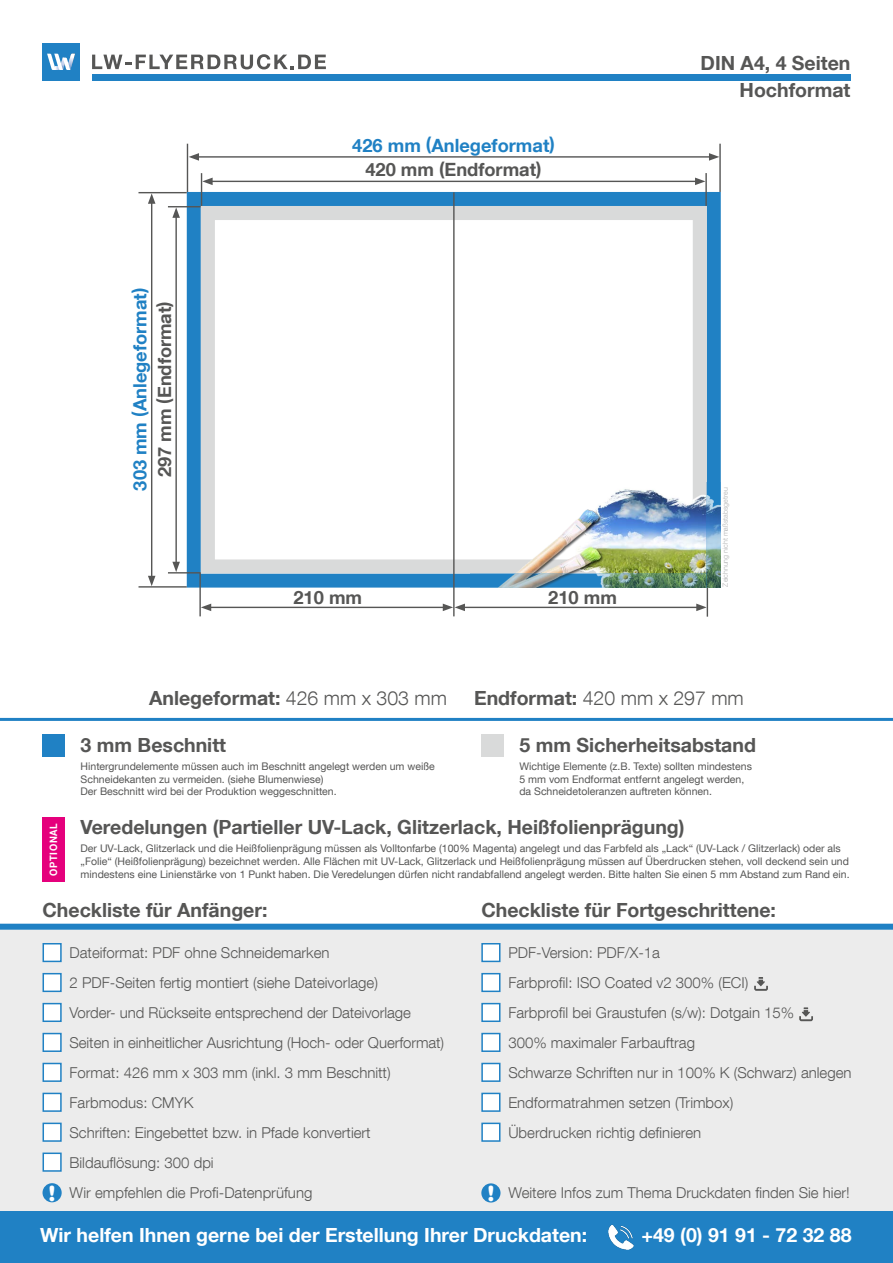
<style>
.page{position:relative;width:893px;height:1263px;background:#fff}
.page>*{position:absolute;margin:0;border:0;box-sizing:border-box;transform-origin:0 0}
.t1{font:900 21px "Helvetica Rounded";color:#fff}
.t2{font:700 19.5px "Helvetica Neue LT Com";color:#565655}
.t3{font:700 19.5px "Helvetica Neue LT Com";color:#fff}
.t4{font:300 19.5px "Helvetica Neue LT Com";color:#565655}
.t5{font:700 18.3px "Helvetica Neue LT Com";color:#565655}
.t6{font:700 18.3px "Helvetica Neue LT Com";color:#2081c4}
.t7{font:300 15px "Helvetica Neue LT Com";color:#565655}
.t8{font:10.5px/12.6px "Helvetica Neue LT Com";color:#565655}
.t9{font:700 10.2px "Helvetica Neue LT Com";letter-spacing:.075em;color:#fff;scale:.91 1}
.t10{font:300 7.05px "Helvetica Neue LT Com";color:#b1b2b3}
.s1{font-weight:300}
.s2{font-weight:700}
</style>
<div class="page">
<div style="left:0;top:927px;width:893px;height:309px;background:#ececec"></div>
<div style="left:0;top:924px;width:893px;height:6px;background:#2081c4"></div>
<hr style="left:0;top:718px;width:893px;height:3px;background:#2081c4">
<div style="left:43px;top:735px;width:22px;height:22px;background:#2081c4"></div>
<div style="left:481px;top:735px;width:22px;height:22px;background:#d9dada"></div>
<div style="left:43px;top:943px;width:19px;height:19px;background:#fff;border:2px solid #2081c4"></div>
<div style="left:481px;top:943px;width:19px;height:19px;background:#fff;border:2px solid #2081c4"></div>
<div style="left:43px;top:973px;width:19px;height:19px;background:#fff;border:2px solid #2081c4"></div>
<div style="left:481px;top:973px;width:19px;height:19px;background:#fff;border:2px solid #2081c4"></div>
<div style="left:43px;top:1003px;width:19px;height:19px;background:#fff;border:2px solid #2081c4"></div>
<div style="left:481px;top:1003px;width:19px;height:19px;background:#fff;border:2px solid #2081c4"></div>
<div style="left:43px;top:1033px;width:19px;height:19px;background:#fff;border:2px solid #2081c4"></div>
<div style="left:481px;top:1033px;width:19px;height:19px;background:#fff;border:2px solid #2081c4"></div>
<div style="left:43px;top:1063px;width:19px;height:19px;background:#fff;border:2px solid #2081c4"></div>
<div style="left:481px;top:1063px;width:19px;height:19px;background:#fff;border:2px solid #2081c4"></div>
<div style="left:43px;top:1093px;width:19px;height:19px;background:#fff;border:2px solid #2081c4"></div>
<div style="left:481px;top:1093px;width:19px;height:19px;background:#fff;border:2px solid #2081c4"></div>
<div style="left:43px;top:1122px;width:19px;height:20px;background:#fff;border:2px solid #2081c4"></div>
<div style="left:43px;top:1152px;width:19px;height:20px;background:#fff;border:2px solid #2081c4"></div>
<div style="left:481px;top:1122px;width:19px;height:20px;background:#fff;border:2px solid #2081c4"></div>
<div style="left:43px;top:1183px;width:19px;height:19px;background:#2081c4;border-radius:50%"></div>
<div style="left:481px;top:1183px;width:19px;height:19px;background:#2081c4;border-radius:50%"></div>
<div style="left:0;top:1212px;width:893px;height:51px;background:#2081c4"></div>
<img style="left:608px;top:1224px;width:26px;height:26px">
<div style="left:187px;top:192px;width:534px;height:396px;background:#2081c4"></div>
<hr style="left:139px;top:586px;width:48px;height:2px;background:#565655">
<hr style="left:187px;top:144px;width:1px;height:48px;background:#565655">
<hr style="left:138px;top:192px;width:49px;height:1px;background:#565655">
<hr style="left:719px;top:144px;width:2px;height:48px;background:#565655">
<hr style="left:168px;top:206px;width:33px;height:1px;background:#565655">
<hr style="left:705px;top:173px;width:2px;height:33px;background:#565655">
<hr style="left:168px;top:572px;width:33px;height:1px;background:#565655">
<hr style="left:201px;top:173px;width:1px;height:33px;background:#565655">
<hr style="left:199px;top:573px;width:2px;height:43px;background:#565655">
<hr style="left:707px;top:573px;width:1px;height:44px;background:#565655">
<hr style="left:175px;top:215px;width:2px;height:349px;background:#565655">
<svg style="left:172px;top:207px;width:8px;height:11px"></svg>
<svg style="left:172px;top:562px;width:8px;height:10px"></svg>
<hr style="left:210px;top:181px;width:487px;height:1px;background:#565655">
<svg style="left:695px;top:178px;width:10px;height:7px"></svg>
<svg style="left:202px;top:178px;width:11px;height:7px"></svg>
<hr style="left:209px;top:607px;width:236px;height:1px;background:#565655">
<svg style="left:201px;top:604px;width:10px;height:7px"></svg>
<hr style="left:463px;top:607px;width:236px;height:1px;background:#565655">
<svg style="left:696px;top:604px;width:11px;height:7px"></svg>
<svg style="left:443px;top:604px;width:22px;height:7px"></svg>
<hr style="left:151px;top:201px;width:1px;height:377px;background:#565655">
<svg style="left:148px;top:193px;width:7px;height:11px"></svg>
<svg style="left:148px;top:576px;width:7px;height:10px"></svg>
<hr style="left:197px;top:156px;width:514px;height:2px;background:#565655">
<svg style="left:709px;top:153px;width:10px;height:8px"></svg>
<svg style="left:189px;top:153px;width:10px;height:8px"></svg>
<div style="left:201px;top:206px;width:506px;height:367px;background:#fff;border:14px solid #d9dada"></div>
<img style="left:498px;top:487px;width:209px;height:86px">
<svg style="left:754px;top:977px;width:14px;height:14px"></svg>
<svg style="left:799px;top:1007px;width:14px;height:14px"></svg>
<div style="left:92px;top:74px;width:758px;height:6px;background:#2081c4"></div>
<svg style="left:92px;top:54px;width:234px;height:15px"></svg>
<div style="left:43px;top:43px;width:37px;height:37px;background:#2081c4"></div>
<svg style="left:47px;top:54px;width:28px;height:16px"></svg>
<div style="left:43px;top:817px;width:22px;height:65px;background:#e5007c"></div>
<svg style="left:707px;top:482px;width:14px;height:106px"></svg>
<img style="left:471px;top:573px;width:236px;height:15px">
<hr style="left:453px;top:192px;width:2px;height:424px;background:#565655">
<p class="t6" style="left:128px;top:491px;width:204px;rotate:-90deg">303 mm (Anlegeformat)</p>
<p class="t5" style="left:153px;top:477px;width:178px;rotate:-90deg">297 mm (Endformat)</p>
<p class="t6" style="left:352px;top:134px;width:204px">426 mm (Anlegeformat)</p>
<p class="t5" style="left:365px;top:158px;width:178px">420 mm (Endformat)</p>
<p class="t2" style="left:701px;top:51px;width:151px">DIN A4, 4 Seiten</p>
<p class="t2" style="left:740px;top:78px;width:112px">Hochformat</p>
<p class="t5" style="left:293px;top:586px;width:70px">210 mm</p>
<p class="t5" style="left:548px;top:586px;width:70px">210 mm</p>
<p class="t10" style="left:721px;top:586px;width:101px;rotate:-90deg">Zeichnung nicht maßstabsgetreu</p>
<p class="t9" style="left:47px;top:876px;width:60px;rotate:-90deg">OPTIONAL</p>
<p class="t2" style="left:149px;top:686px;width:299px">Anlegeformat: <span class="s1">426 mm x 303 mm</span></p>
<p class="t4" style="left:474px;top:686px;width:271px"><span class="s2">Endformat:</span> 420 mm x 297 mm</p>
<p class="t2" style="left:81px;top:733px;width:147px">3 mm Beschnitt</p>
<p class="t8" style="left:81px;top:760px;width:356px">Hintergrundelemente müssen auch im Beschnitt angelegt werden um weiße<br>Schneidekanten zu vermeiden. (siehe Blumenwiese)<br>Der Beschnitt wird bei der Produktion weggeschnitten.</p>
<p class="t2" style="left:519px;top:733px;width:238px">5 mm Sicherheitsabstand</p>
<p class="t8" style="left:519px;top:760px;width:234px">Wichtige Elemente (z.B. Texte) sollten mindestens</p>
<p class="t8" style="left:519px;top:772px;width:226px">5 mm vom Endformat entfernt angelegt werden,</p>
<p class="t8" style="left:519px;top:785px;width:194px">da Schneidetoleranzen auftreten können.</p>
<p class="t2" style="left:81px;top:815px;width:605px">Veredelungen (Partieller UV-Lack, Glitzerlack, Heißfolienprägung)</p>
<p class="t8" style="left:81px;top:842px;width:770px">Der UV-Lack, Glitzerlack und die Heißfolienprägung müssen als Volltonfarbe (100% Magenta) angelegt und das Farbfeld als „Lack“ (UV-Lack / Glitzerlack) oder als „Folie“ (Heißfolienprägung) bezeichnet werden. Alle Flächen mit UV-Lack, Glitzerlack und Heißfolienprägung müssen auf Überdrucken stehen, voll deckend sein und</p>
<p class="t8" style="left:81px;top:867px;width:771px">mindestens eine Linienstärke von 1 Punkt haben. Die Veredelungen dürfen nicht randabfallend angelegt werden. Bitte halten Sie einen 5 mm Abstand zum Rand ein.</p>
<p class="t2" style="left:43px;top:897px;width:226px">Checkliste für Anfänger:</p>
<p class="t2" style="left:481px;top:897px;width:296px">Checkliste für Fortgeschrittene:</p>
<p class="t2" style="left:43px;top:942px;width:144px">DATEIAUFBAU:</p>
<p class="t2" style="left:495px;top:933px;width:144px">DATEIAUFBAU:</p>
<p class="t7" style="left:70px;top:943px;width:262px">Dateiformat: PDF ohne Schneidemarken</p>
<p class="t7" style="left:70px;top:973px;width:310px">2 PDF-Seiten fertig montiert (siehe Dateivorlage)</p>
<p class="t7" style="left:70px;top:1003px;width:343px">Vorder- und Rückseite entsprechend der Dateivorlage</p>
<p class="t7" style="left:70px;top:1033px;width:376px">Seiten in einheitlicher Ausrichtung (Hoch- oder Querformat)</p>
<p class="t7" style="left:70px;top:1063px;width:323px">Format: 426 mm x 303 mm (inkl. 3 mm Beschnitt)</p>
<p class="t7" style="left:70px;top:1093px;width:126px">Farbmodus: CMYK</p>
<p class="t7" style="left:70px;top:1123px;width:303px">Schriften: Eingebettet bzw. in Pfade konvertiert</p>
<p class="t7" style="left:70px;top:1153px;width:146px">Bildauflösung: 300 dpi</p>
<p class="t7" style="left:70px;top:1183px;width:244px">Wir empfehlen die Profi-Datenprüfung</p>
<p class="t7" style="left:508px;top:943px;width:153px">PDF-Version: PDF/X-1a</p>
<p class="t7" style="left:508px;top:973px;width:242px">Farbprofil: ISO Coated v2 300% (ECI)</p>
<p class="t7" style="left:508px;top:1003px;width:287px">Farbprofil bei Graustufen (s/w): Dotgain 15%</p>
<p class="t7" style="left:508px;top:1033px;width:188px">300% maximaler Farbauftrag</p>
<p class="t7" style="left:508px;top:1063px;width:345px">Schwarze Schriften nur in 100% K (Schwarz) anlegen</p>
<p class="t7" style="left:508px;top:1093px;width:227px">Endformatrahmen setzen (Trimbox)</p>
<p class="t7" style="left:508px;top:1123px;width:194px">Überdrucken richtig definieren</p>
<p class="t1" style="left:48px;top:1180px;width:9px">!</p>
<p class="t1" style="left:487px;top:1180px;width:9px">!</p>
<p class="t7" style="left:508px;top:1183px;width:343px">Weitere Infos zum Thema Druckdaten finden Sie hier!</p>
<p class="t3" style="left:40px;top:1223px;width:549px">Wir helfen Ihnen gerne bei der Erstellung Ihrer Druckdaten:</p>
<p class="t3" style="left:641px;top:1223px;width:212px">+49 (0) 91 91 - 72 32 88</p>
</div>
